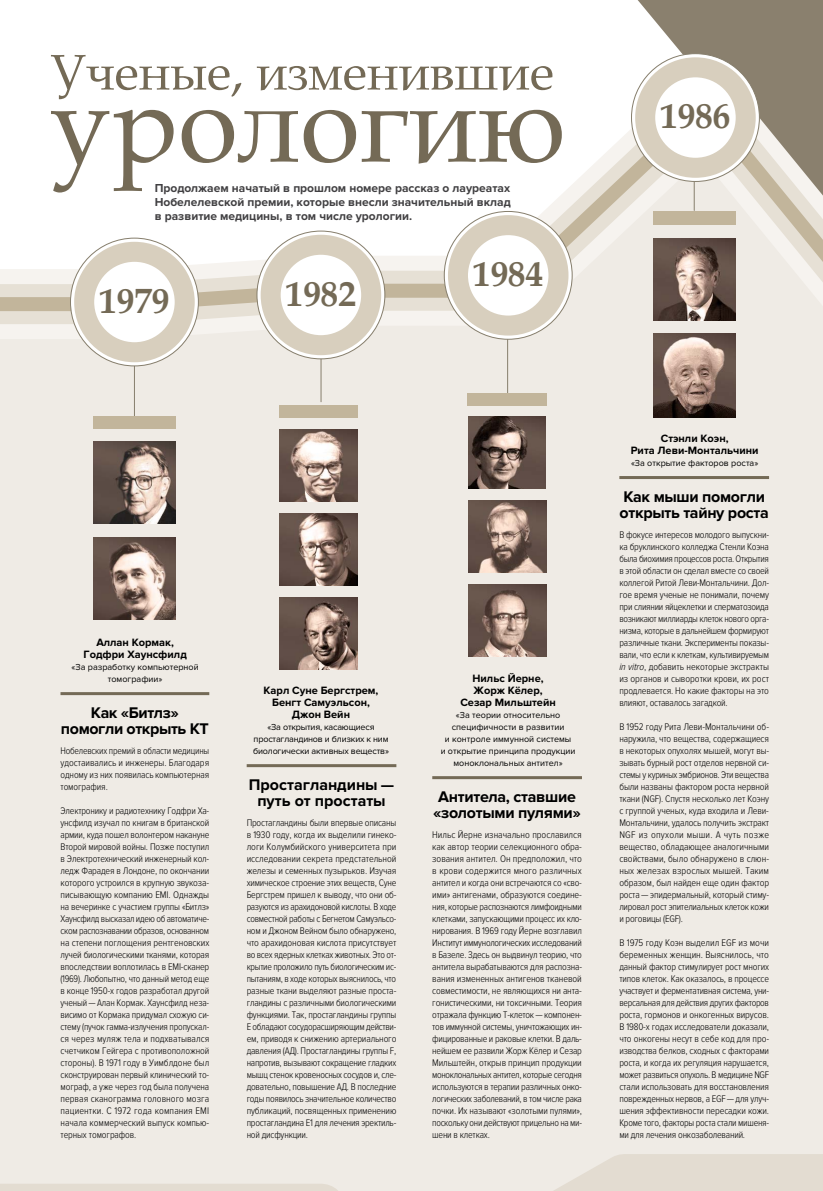
<style>
.page{position:relative;width:823px;height:1191px;background:#fff}
.page>*{position:absolute;margin:0;border:0;box-sizing:border-box;transform-origin:0 0}
.t1{font:110px "Book Antiqua";color:#746a56}
.t2{font:50px "Book Antiqua";color:#746a56}
.t3{font:700 35px "Book Antiqua";color:#746a56}
.t4{font:700 16px/16px "Proxima Nova";letter-spacing:-.02em;color:#000;text-align:center}
.t5{font:700 16px/16px "Proxima Nova";color:#000;text-align:center}
.t6{font:700 12px/14px "Proxima Nova";color:#414042;text-align:justify}
.t7{font:700 11px/12px "Proxima Nova";color:#000;text-align:center}
.t8{font:300 10px/12px "Proxima Nova Cond";letter-spacing:-.02em;color:#000;text-align:justify}
.t9{font:9px/12px "Proxima Nova";color:#000;text-align:center}
.t10{font:9px/12px "Proxima Nova";letter-spacing:-.02em;color:#000;text-align:center}
.s1{font-style:italic}
</style>
<div class="page">
<div style="left:0;top:527px;width:822px;height:602px;background:#efebe5"></div>
<svg style="left:0;top:4px;width:822px;height:523px"></svg>
<svg style="left:0;top:48px;width:822px;height:436px"></svg>
<svg style="left:0;top:1129px;width:822px;height:62px;background:#ece7e0"></svg>
<svg style="left:0;top:86px;width:822px;height:361px"></svg>
<hr style="left:134px;top:362px;width:1px;height:59px;background:#867e6c">
<hr style="left:320px;top:355px;width:1px;height:47px;background:#867e6c">
<hr style="left:507px;top:335px;width:1px;height:61px;background:#867e6c">
<hr style="left:693px;top:178px;width:1px;height:32px;background:#867e6c">
<svg style="left:70px;top:238px;width:128px;height:128px"></svg>
<svg style="left:257px;top:231px;width:127px;height:128px"></svg>
<svg style="left:444px;top:211px;width:128px;height:128px"></svg>
<svg style="left:631px;top:54px;width:128px;height:127px"></svg>
<img style="left:94px;top:537px;width:81px;height:83px">
<img style="left:653px;top:333px;width:81px;height:84px">
<img style="left:94px;top:441px;width:81px;height:82px">
<img style="left:653px;top:238px;width:81px;height:82px">
<hr style="left:60px;top:692px;width:149px;height:3px;background:#746a56">
<img style="left:279px;top:513px;width:78px;height:72px">
<img style="left:468px;top:500px;width:78px;height:72px">
<img style="left:279px;top:429px;width:78px;height:73px">
<img style="left:468px;top:416px;width:77px;height:73px">
<img style="left:279px;top:597px;width:78px;height:72px">
<img style="left:468px;top:584px;width:78px;height:72px">
<hr style="left:246px;top:764px;width:150px;height:3px;background:#746a56">
<hr style="left:432px;top:776px;width:149px;height:3px;background:#746a56">
<hr style="left:619px;top:476px;width:149px;height:3px;background:#746a56">
<div style="left:447px;top:215px;width:121px;height:120px;border:20px solid #d8cfbe;border-radius:50%"></div>
<div style="left:634px;top:57px;width:121px;height:121px;border:20px solid #d8cfbe;border-radius:50%"></div>
<div style="left:260px;top:235px;width:121px;height:120px;border:20px solid #d8cfbe;border-radius:50%"></div>
<div style="left:74px;top:242px;width:120px;height:120px;border:20px solid #d8cfbe;border-radius:50%"></div>
<div style="left:93px;top:417px;width:83px;height:12px;background:#c2b59b"></div>
<div style="left:279px;top:406px;width:78px;height:12px;background:#c2b59b"></div>
<div style="left:467px;top:394px;width:79px;height:12px;background:#c2b59b"></div>
<div style="left:652px;top:211px;width:83px;height:14px;background:#c2b59b"></div>
<h2 class="t2" style="left:50px;top:38px;width:504px">Ученые, изменившие</h2>
<h1 class="t1" style="left:50px;top:48px;width:516px">урологию</h1>
<p class="t6" style="left:154px;top:181px;width:357px">Продолжаем начатый в прошлом номере рассказ о лауреатах Нобелелевской премии, которые внесли значительный вклад в развитие медицины, в том числе урологии.</p>
<h3 class="t3" style="left:99px;top:277px;width:71px">1979</h3>
<h3 class="t3" style="left:286px;top:270px;width:71px">1982</h3>
<h3 class="t3" style="left:473px;top:250px;width:71px">1984</h3>
<h3 class="t3" style="left:660px;top:93px;width:71px">1986</h3>
<p class="t7" style="left:83px;top:636px;width:105px">Аллан Кормак,<br>Годфри Хаунсфилд</p>
<p class="t9" style="left:71px;top:661px;width:129px">«За разработку компьютерной томографии»</p>
<h3 class="t4" style="left:61px;top:705px;width:149px">Как «Битлз» помогли открыть КТ</h3>
<p class="t8" style="left:60px;top:744px;width:150px">Нобелевских премий в области медицины удостаивались и инженеры. Благодаря одному из них появилась компьютерная томография.</p>
<p class="t8" style="left:60px;top:804px;width:150px">Электронику и радиотехнику Годфри Ха&shy;унсфилд изучал по книгам в британской армии, куда пошел волонтером накануне Второй мировой войны. Позже поступил в Электротехнический инженерный кол&shy;ледж Фарадея в Лондоне, по окончании которого устроился в крупную звукоза&shy;писывающую компанию EMI. Однажды на вечеринке с участием группы «Битлз» Хаунсфилд высказал идею об автоматиче&shy;ском распознавании образов, основанном на степени поглощения рентгеновских лучей биологическими тканями, которая впоследствии воплотилась в EMI-сканер (1969). Любопытно, что данный метод еще в конце 1950‑х годов разработал другой ученый—Алан Кормак. Хаунсфилд неза&shy;висимо от Кормака придумал схожую си&shy;стему (пучок гамма-излучения пропускал&shy;ся через муляж тела и подхватывался счетчиком Гейгера с противоположной стороны). В 1971 году в Уимблдоне был сконструирован первый клинический то&shy;мограф, а уже через год была получена первая сканограмма головного мозга пациентки. С 1972 года компания EMI начала коммерческий выпуск компью&shy;терных томографов.</p>
<p class="t7" style="left:263px;top:684px;width:116px">Карл Суне Бергстрем,<br>Бенгт Самуэльсон,<br>Джон Вейн</p>
<p class="t10" style="left:253px;top:721px;width:137px">«За открытия, касающиеся простагландинов и близких к ним биологически активных веществ»</p>
<h3 class="t5" style="left:249px;top:777px;width:147px">Простагландины — путь от простаты</h3>
<p class="t8" style="left:246px;top:816px;width:151px">Простагландины были впервые описаны в 1930 году, когда их выделили гинеко&shy;логи Колумбийского университета при исследовании секрета предстательной железы и семенных пузырьков. Изучая химическое строение этих веществ, Суне Бергстрем пришел к выводу, что они об&shy;разуются из арахидоновой кислоты. В ходе совместной работы с Бегнетом Самуэльсо&shy;ном и Джоном Вейном было обнаружено, что арахидоновая кислота присутствует во всех ядерных клетках животных. Это от&shy;крытие проложило путь биологическим ис&shy;пытаниям, в ходе которых выяснилось, что разные ткани выделяют разные проста&shy;гландины с различными биологическими функциями. Так, простагландины группы Е обладают сосудорасширяющим действи&shy;ем, приводя к снижению артериального давления (АД). Простагландины группы F, напротив, вызывают сокращение гладких мышц стенок кровеносных сосудов и, сле&shy;довательно, повышение АД. В последние годы появилось значительное количество публикаций, посвященных применению простагландина E1 для лечения эректиль&shy;ной дисфункции.</p>
<p class="t7" style="left:460px;top:672px;width:97px">Нильс Йерне,<br>Жорж Кёлер,<br>Сезар Мильштейн</p>
<p class="t9" style="left:440px;top:709px;width:136px">«За теории относительно специфичности в развитии<br>и контроле иммунной системы<br>и открытие принципа продукции моноклональных антител»</p>
<h3 class="t4" style="left:433px;top:789px;width:149px">Антитела, ставшие «золотыми пулями»</h3>
<p class="t8" style="left:432px;top:828px;width:151px">Нильс Йерне изначально прославился как автор теории селекционного обра&shy;зования антител. Он предположил, что в крови содержится много различных антител и когда они встречаются со «сво&shy;ими» антигенами, образуются соедине&shy;ния, которые распознаются лимфоидными клетками, запускающими процесс их кло&shy;нирования. В 1969 году Йерне возглавил Институт иммунологических исследований в Базеле. Здесь он выдвинул теорию, что антитела вырабатываются для распозна&shy;вания измененных антигенов тканевой совместимости, не являющихся ни анта&shy;гонистическими, ни токсичными. Теория отражала функцию Т-клеток—компонен&shy;тов иммунной системы, уничтожающих ин&shy;фицированные и раковые клетки. В даль&shy;нейшем ее развили Жорж Кёлер и Сезар Мильштейн, открыв принцип продукции моноклональных антител, которые сегодня используются в терапии различных онко&shy;логических заболеваний, в том числе рака почки. Их называют «золотыми пулями», поскольку они действуют прицельно на ми&shy;шени в клетках.</p>
<p class="t7" style="left:630px;top:432px;width:129px">Стэнли Коэн,<br>Рита Леви-Монтальчини</p>
<p class="t9" style="left:630px;top:457px;width:129px">«За открытие факторов роста»</p>
<h3 class="t4" style="left:619px;top:489px;width:151px;text-align:left">Как мыши помогли открыть тайну роста</h3>
<p class="t8" style="left:619px;top:528px;width:151px">В фокусе интересов молодого выпускни&shy;ка бруклинского колледжа Стенли Коэна была биохимия процессов роста. Открытия в этой области он сделал вместе со своей коллегой Ритой Леви-Монтальчини. Дол&shy;гое время ученые не понимали, почему при слиянии яйцеклетки и сперматозоида возникают миллиарды клеток нового орга&shy;низма, которые в дальнейшем формируют различные ткани. Эксперименты показы&shy;вали, что если к клеткам, культивируемым <span class="s1">in vitro</span>, добавить некоторые экстракты из органов и сыворотки крови, их рост продлевается. Но какие факторы на это влияют, оставалось загадкой.</p>
<p class="t8" style="left:619px;top:720px;width:151px">В 1952 году Рита Леви-Монтальчини об&shy;наружила, что вещества, содержащиеся в некоторых опухолях мышей, могут вы&shy;зывать бурный рост отделов нервной си&shy;стемы у куриных эмбрионов. Эти вещества были названы фактором роста нервной ткани (NGF). Спустя несколько лет Коэну с группой ученых, куда входила и Леви-Монтальчини, удалось получить экстракт NGF из опухоли мыши. А чуть позже вещество, обладающее аналогичными свойствами, было обнаружено в слюн&shy;ных железах взрослых мышей. Таким образом, был найден еще один фактор роста — эпидермальный, который стиму&shy;лировал рост эпителиальных клеток кожи и роговицы (EGF).</p>
<p class="t8" style="left:619px;top:936px;width:151px">В 1975 году Коэн выделил EGF из мочи беременных женщин. Выяснилось, что данный фактор стимулирует рост многих типов клеток. Как оказалось, в процессе участвует и ферментативная система, уни&shy;версальная для действия других факторов роста, гормонов и онкогенных вирусов.<br>В 1980‑х годах исследователи доказали, что онкогены несут в себе код для про&shy;изводства белков, сходных с факторами роста, и когда их регуляция нарушается, может развиться опухоль. В медицине NGF стали использовать для восстановления поврежденных нервов, а EGF—для улуч&shy;шения эффективности пересадки кожи.<br>Кроме того, факторы роста стали мишеня&shy;ми для лечения онкозаболеваний.</p>
</div>
